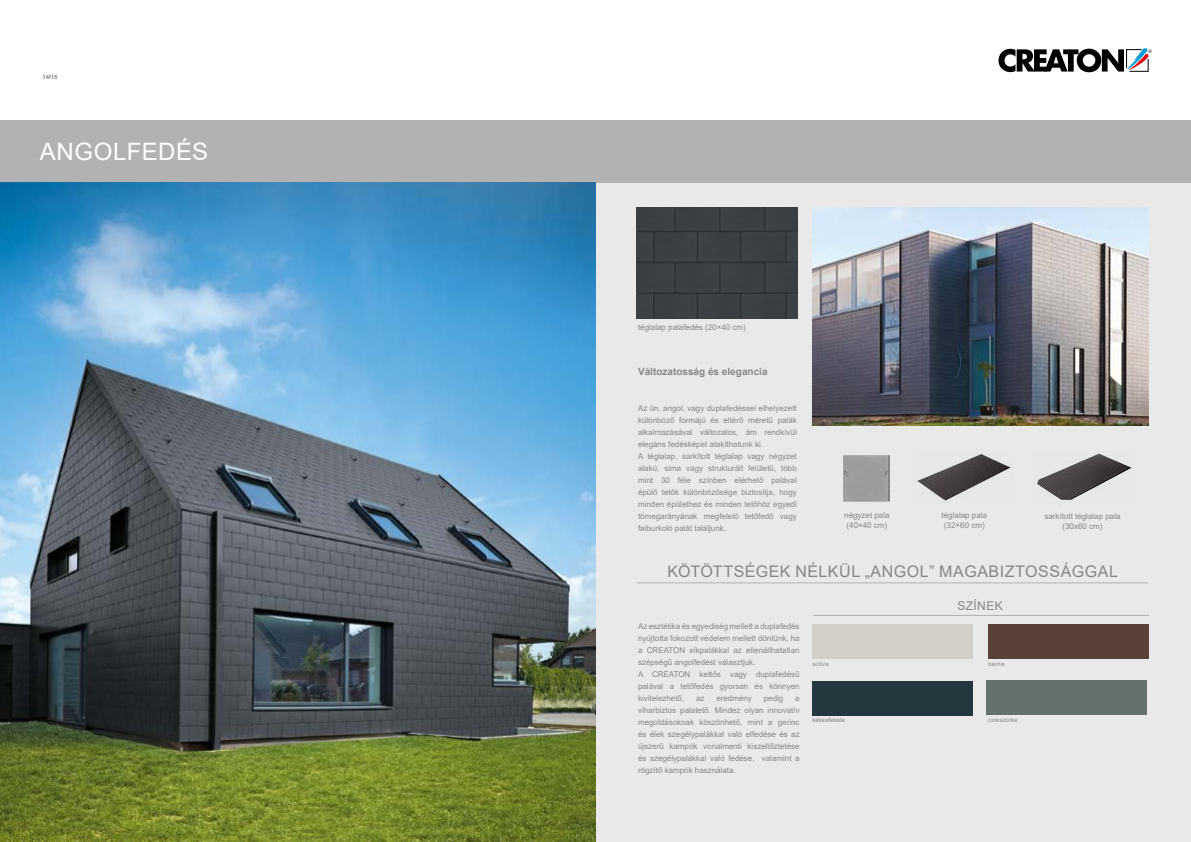
<style>
.page{position:relative;width:1191px;height:842px;background:#fff}
.page>*{position:absolute;margin:0;border:0;box-sizing:border-box;transform-origin:0 0}
.t1{font:24px "Arial";letter-spacing:.025em;color:#fff}
.t2{font:16px "Arial";letter-spacing:.035em;color:#878787}
.t3{font:12px "Arial";letter-spacing:.035em;color:#878787}
.t4{font:700 10px "Arial";color:#878787}
.t5{font:8px/12px "Arial";color:#878787}
.t6{font:6px "Arial";letter-spacing:.02em;color:#878787}
.t7{font:700 6px "Arial";letter-spacing:-.01em;color:#878787}
</style>
<div class="page">
<div style="left:0;top:120px;width:1191px;height:63px;background:#b3b2b2"></div>
<svg style="left:998px;top:48px;width:153px;height:24px"></svg>
<div style="left:0;top:184px;width:1191px;height:658px;background:#e9e9e9"></div>
<div style="left:636px;top:208px;width:161px;height:111px;background:#3b4043"></div>
<img style="left:0;top:183px;width:595px;height:659px">
<hr style="left:636px;top:582px;width:511px;height:1px;background:#b3b2b2">
<div style="left:812px;top:624px;width:161px;height:34px;background:#d1cfc8"></div>
<div style="left:812px;top:682px;width:161px;height:34px;background:#25373e"></div>
<div style="left:987px;top:624px;width:161px;height:34px;background:#574138"></div>
<div style="left:986px;top:680px;width:161px;height:34px;background:#65716f"></div>
<hr style="left:813px;top:615px;width:336px;height:1px;background:#b3b2b2">
<img style="left:812px;top:208px;width:336px;height:217px">
<img style="left:913px;top:453px;width:99px;height:50px">
<img style="left:1037px;top:451px;width:95px;height:54px">
<img style="left:843px;top:456px;width:46px;height:45px">
<p class="t7" style="left:43px;top:73px;width:17px">14I15</p>
<h1 class="t1" style="left:40px;top:135px;width:170px">ANGOLFEDÉS</h1>
<p class="t5" style="left:638px;top:321px;width:109px">téglalap palafedés (20×40 cm)</p>
<p class="t4" style="left:638px;top:365px;width:131px">Változatosság és elegancia</p>
<p class="t5" style="left:638px;top:402px;width:160px">Az ún. angol, vagy duplafedéssel elhelyezett különböző formájú és eltérő méretű palák alkalmazásával változatos, ám rendkívül elegáns fedésképet alakíthatunk ki.<br>A téglalap, sarkított téglalap vagy négyzet alakú, sima vagy strukturált felületű, több mint 30 féle színben elérhető palával épülő tetők különbözősége biztosítja, hogy minden épülethez és minden tetőhöz egyedi tömegarányának megfelelő tetőfedő vagy falburkoló palát találjunk.</p>
<p class="t5" style="left:844px;top:510px;width:47px;line-height:10px">négyzet pala (40×40 cm)</p>
<p class="t5" style="left:941px;top:510px;width:47px;line-height:10px">téglalap pala (32×60 cm)</p>
<p class="t5" style="left:1044px;top:511px;width:78px;line-height:10px;text-align:center">sarkított téglalap pala (30x60 cm)</p>
<h2 class="t2" style="left:667px;top:560px;width:452px">KÖTÖTTSÉGEK NÉLKÜL „ANGOL” MAGABIZTOSSÁGGAL</h2>
<p class="t5" style="left:638px;top:620px;width:163px">Az esztétika és egyediség mellett a duplafedés nyújtotta fokozott védelem mellett döntünk, ha a CREATON síkpalákkal az ellenállhatatlan szépségű angolfedést választjuk.<br>A CREATON kettős vagy duplafedésű palával a tetőfedés gyorsan és könnyen kivitelezhető,</p>
<p class="t5" style="left:696px;top:692px;width:10px">az</p>
<p class="t5" style="left:716px;top:692px;width:37px">eredmény</p>
<p class="t5" style="left:764px;top:692px;width:21px">pedig</p>
<p class="t5" style="left:638px;top:692px;width:163px;text-align:justify;text-indent:157px">a viharbiztos palatető. Mindez olyan innovatív megoldásoknak köszönhető, mint a gerinc és élek szegélypalákkal való elfedése és az újszerű kampók vonalmenti kiszellőztetése és szegélypalákkal való fedése, valamint a rögzítő kampók használata.</p>
<p class="t6" style="left:812px;top:660px;width:18px">activa</p>
<p class="t6" style="left:812px;top:716px;width:34px">kékesfekete</p>
<h3 class="t3" style="left:957px;top:598px;width:47px">SZÍNEK</h3>
<p class="t6" style="left:988px;top:660px;width:17px">barna</p>
<p class="t6" style="left:988px;top:715px;width:31px">cinkszürke</p>
</div>
